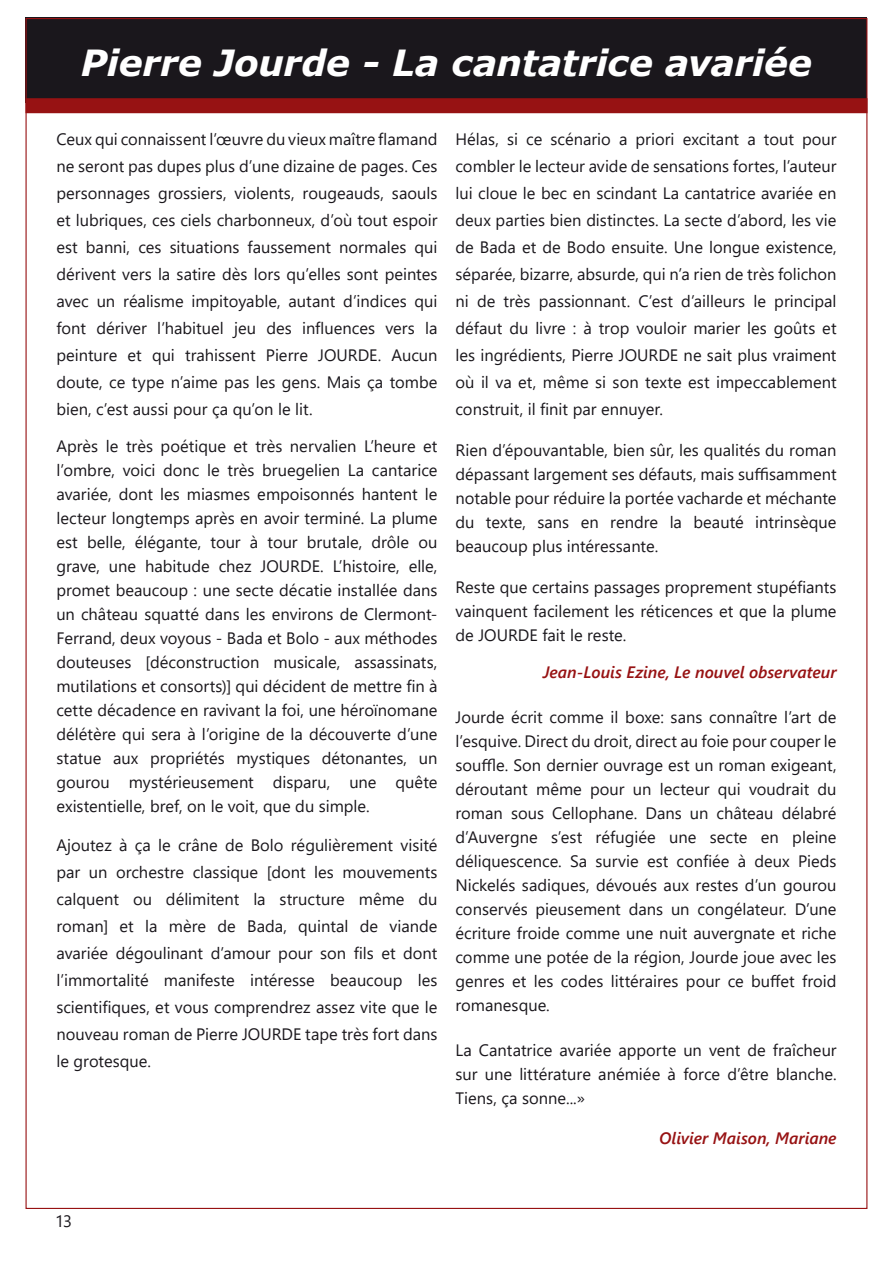
<style>
.page{position:relative;width:893px;height:1263px;background:#fff}
.page>*{position:absolute;margin:0;border:0;box-sizing:border-box;transform-origin:0 0}
.t1{font:italic 700 36px "Verdana";letter-spacing:-.01em;color:#fff}
.Colonne{font:16.5px/24px "Segoe UI";color:#1a171c;text-align:justify}
.Signature{font:italic 600 16.5px "Segoe UI";color:#971213}
</style>
<div class="page">
<div style="left:26px;top:18px;width:841px;height:85px;background:#1a171c"></div>
<div style="left:26px;top:98px;width:841px;height:15px;background:#971213"></div>
<h1 class="t1" style="left:81px;top:37px;width:732px">Pierre Jourde - La cantatrice avariée</h1>
<p class="Colonne" style="left:56px;top:125px;width:383px;line-height:27px">Ceux qui connaissent l’œuvre du vieux maître flamand ne seront pas dupes plus d’une dizaine de pages. Ces personnages grossiers, violents, rougeauds, saouls et lubriques, ces ciels charbonneux, d’où tout espoir est banni, ces situations faussement normales qui dérivent vers la satire dès lors qu’elles sont peintes avec un réalisme impitoyable, autant d’indices qui font dériver l’habituel jeu des influences vers la peinture et qui trahissent Pierre JOURDE. Aucun doute, ce type n’aime pas les gens. Mais ça tombe bien, c’est aussi pour ça qu’on le lit.</p>
<p class="Colonne" style="left:56px;top:433px;width:383px">Après le très poétique et très nervalien L’heure et l’ombre, voici donc le très bruegelien La cantarice avariée, dont les miasmes empoisonnés hantent le lecteur longtemps après en avoir terminé. La plume est belle, élégante, tour à tour brutale, drôle ou grave, une habitude chez JOURDE. L’histoire, elle, promet beaucoup : une secte décatie installée dans un château squatté dans les environs de Clermont-Ferrand, deux voyous - Bada et Bolo - aux méthodes douteuses [déconstruction musicale, assassinats, mutilations et consorts)] qui décident de mettre fin à cette décadence en ravivant la foi, une héroïnomane délétère qui sera à l’origine de la découverte d’une statue aux propriétés mystiques détonantes, un gourou mystérieusement disparu, une quête existentielle, bref, on le voit, que du simple.</p>
<p class="Colonne" style="left:56px;top:832px;width:383px;line-height:27px">Ajoutez à ça le crâne de Bolo régulièrement visité par un orchestre classique [dont les mouvements calquent ou délimitent la structure même du roman] et la mère de Bada, quintal de viande avariée dégoulinant d’amour pour son fils et dont l’immortalité manifeste intéresse beaucoup les scientifiques, et vous comprendrez assez vite que le nouveau roman de Pierre JOURDE tape très fort dans le grotesque.</p>
<p class="Colonne" style="left:455px;top:125px;width:383px;line-height:27px">Hélas, si ce scénario a priori excitant a tout pour combler le lecteur avide de sensations fortes, l’auteur lui cloue le bec en scindant La cantatrice avariée en deux parties bien distinctes. La secte d’abord, les vie de Bada et de Bodo ensuite. Une longue existence, séparée, bizarre, absurde, qui n’a rien de très folichon ni de très passionnant. C’est d’ailleurs le principal défaut du livre : à trop vouloir marier les goûts et les ingrédients, Pierre JOURDE ne sait plus vraiment où il va et, même si son texte est impeccablement construit, il finit par ennuyer.</p>
<p class="Colonne" style="left:455px;top:438px;width:383px">Rien d’épouvantable, bien sûr, les qualités du roman dépassant largement ses défauts, mais suffisamment notable pour réduire la portée vacharde et méchante du texte, sans en rendre la beauté intrinsèque beaucoup plus intéressante.</p>
<p class="Colonne" style="left:455px;top:575px;width:383px">Reste que certains passages proprement stupéfiants vainquent facilement les réticences et que la plume de JOURDE fait le reste.</p>
<p class="Signature" style="left:543px;top:658px;width:295px">Jean-Louis Ezine, Le nouvel observateur</p>
<p class="Colonne" style="left:455px;top:705px;width:383px">Jourde écrit comme il boxe: sans connaître l’art de l’esquive. Direct du droit, direct au foie pour couper le souffle. Son dernier ouvrage est un roman exigeant, déroutant même pour un lecteur qui voudrait du roman sous Cellophane. Dans un château délabré d’Auvergne s’est réfugiée une secte en pleine déliquescence. Sa survie est confiée à deux Pieds Nickelés sadiques, dévoués aux restes d’un gourou conservés pieusement dans un congélateur. D’une écriture froide comme une nuit auvergnate et riche comme une potée de la région, Jourde joue avec les genres et les codes littéraires pour ce buffet froid romanesque.</p>
<p class="Colonne" style="left:455px;top:1038px;width:383px">La Cantatrice avariée apporte un vent de fraîcheur sur une littérature anémiée à force d’être blanche.<br>Tiens, ça sonne...»</p>
<p class="Signature" style="left:659px;top:1125px;width:179px">Olivier Maison, Mariane</p>
<p class="Colonne" style="left:55px;top:1209px;width:18px">13</p>
</div>
